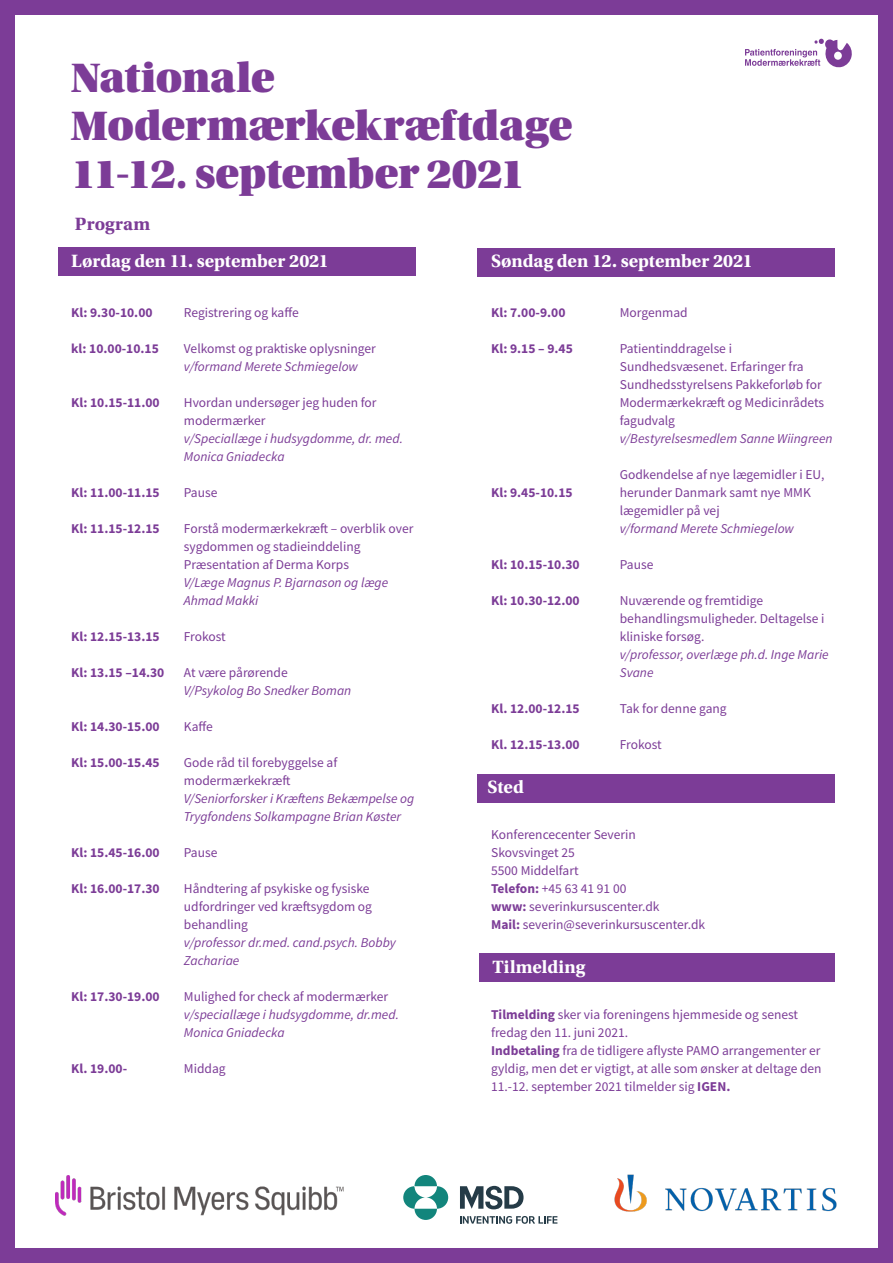
<style>
.page{position:relative;width:893px;height:1263px;background:#fff}
.page>*{position:absolute;margin:0;border:0;box-sizing:border-box;transform-origin:0 0}
.t1{font:43.5px/48.3px "Utopia Std Black Headline";letter-spacing:-.005em;color:#7c3c97}
.t2{font:700 18.75px "Utopia Std";letter-spacing:-.005em;color:#fff}
.t3{font:700 18.75px "Utopia Std";letter-spacing:.005em;color:#7c3c97}
.t4{font:13.5px/18px "Source Sans Pro";color:#7c3c97}
.t5{font:italic 13.5px/18px "Source Sans Pro";color:#7c3c97}
.t6{font:700 13.5px "Source Sans Pro";color:#7c3c97}
.s1{font-weight:700}
</style>
<div class="page">
<div style="left:58px;top:247px;width:357px;height:28px;background:#7c3c97"></div>
<div style="left:478px;top:248px;width:357px;height:28px;background:#7c3c97"></div>
<img style="left:55px;top:1175px;width:289px;height:41px">
<img style="left:614px;top:1174px;width:223px;height:38px">
<div style="left:478px;top:774px;width:357px;height:28px;background:#7c3c97"></div>
<div style="left:479px;top:953px;width:356px;height:28px;background:#7c3c97"></div>
<div style="left:0;top:0;width:893px;height:1263px;border:15px solid #7c3c97"></div>
<svg style="left:745px;top:38px;width:107px;height:30px"></svg>
<svg style="left:403px;top:1175px;width:45px;height:45px"></svg>
<svg style="left:460px;top:1186px;width:64px;height:23px"></svg>
<svg style="left:460px;top:1216px;width:97px;height:8px"></svg>
<p class="t1" style="left:71px;top:54px;width:503px">Nationale<br>Modermærkekræftdage</p>
<p class="t1" style="left:71px;top:151px;width:456px">11-12. september 2021</p>
<p class="t3" style="left:75px;top:213px;width:77px">Program</p>
<p class="t2" style="left:71px;top:250px;width:259px">Lørdag den 11. september 2021</p>
<p class="t6" style="left:71px;top:303px;width:83px">Kl: 9.30-10.00</p>
<p class="t6" style="left:71px;top:339px;width:89px">kl: 10.00-10.15</p>
<p class="t6" style="left:71px;top:393px;width:90px">Kl: 10.15-11.00</p>
<p class="t6" style="left:71px;top:483px;width:90px">Kl: 11.00-11.15</p>
<p class="t6" style="left:71px;top:519px;width:90px">Kl: 11.15-12.15</p>
<p class="t6" style="left:71px;top:627px;width:90px">Kl: 12.15-13.15</p>
<p class="t6" style="left:71px;top:663px;width:95px">Kl: 13.15 –14.30</p>
<p class="t6" style="left:71px;top:717px;width:90px">Kl: 14.30-15.00</p>
<p class="t6" style="left:71px;top:753px;width:90px">Kl: 15.00-15.45</p>
<p class="t6" style="left:71px;top:843px;width:90px">Kl: 15.45-16.00</p>
<p class="t6" style="left:71px;top:879px;width:90px">Kl: 16.00-17.30</p>
<p class="t6" style="left:71px;top:987px;width:90px">Kl: 17.30-19.00</p>
<p class="t6" style="left:71px;top:1059px;width:57px">Kl. 19.00-</p>
<p class="t4" style="left:184px;top:303px;width:116px">Registrering og kaffe</p>
<p class="t4" style="left:184px;top:339px;width:194px">Velkomst og praktiske oplysninger</p>
<p class="t5" style="left:184px;top:357px;width:176px">v/formand Merete Schmiegelow</p>
<p class="t4" style="left:184px;top:393px;width:194px">Hvordan undersøger jeg huden for modermærker</p>
<p class="t5" style="left:184px;top:429px;width:221px">v/Speciallæge i hudsygdomme, dr. med.<br>Monica Gniadecka</p>
<p class="t4" style="left:184px;top:483px;width:35px">Pause</p>
<p class="t4" style="left:184px;top:519px;width:231px">Forstå modermærkekræft – overblik over sygdommen og stadieinddeling</p>
<p class="t4" style="left:184px;top:555px;width:167px">Præsentation af Derma Korps</p>
<p class="t5" style="left:184px;top:573px;width:206px">V/Læge Magnus P. Bjarnason og læge<br>Ahmad Makki</p>
<p class="t4" style="left:184px;top:627px;width:43px">Frokost</p>
<p class="t4" style="left:184px;top:663px;width:105px">At være pårørende</p>
<p class="t5" style="left:184px;top:681px;width:169px">V/Psykolog Bo Snedker Boman</p>
<p class="t4" style="left:184px;top:717px;width:30px">Kaffe</p>
<p class="t4" style="left:184px;top:753px;width:155px">Gode råd til forebyggelse af modermærkekræft</p>
<p class="t5" style="left:184px;top:789px;width:232px">V/Seniorforsker i Kræftens Bekæmpelse og<br>Trygfondens Solkampagne Brian Køster</p>
<p class="t4" style="left:184px;top:843px;width:35px">Pause</p>
<p class="t4" style="left:184px;top:879px;width:190px">Håndtering af psykiske og fysiske udfordringer ved kræftsygdom og behandling</p>
<p class="t5" style="left:184px;top:933px;width:214px">v/professor dr.med. cand.psych. Bobby<br>Zachariae</p>
<p class="t4" style="left:184px;top:987px;width:206px">Mulighed for check af modermærker</p>
<p class="t5" style="left:184px;top:1005px;width:217px">v/speciallæge i hudsygdomme, dr.med.<br>Monica Gniadecka</p>
<p class="t4" style="left:184px;top:1059px;width:43px">Middag</p>
<p class="t2" style="left:491px;top:250px;width:263px">Søndag den 12. september 2021</p>
<p class="t6" style="left:491px;top:303px;width:76px">Kl: 7.00-9.00</p>
<p class="t6" style="left:491px;top:339px;width:83px">Kl: 9.15 – 9.45</p>
<p class="t6" style="left:491px;top:483px;width:83px">Kl: 9.45-10.15</p>
<p class="t6" style="left:491px;top:555px;width:90px">Kl: 10.15-10.30</p>
<p class="t6" style="left:491px;top:591px;width:90px">Kl: 10.30-12.00</p>
<p class="t6" style="left:491px;top:699px;width:90px">Kl. 12.00-12.15</p>
<p class="t6" style="left:491px;top:735px;width:90px">Kl. 12.15-13.00</p>
<p class="t2" style="left:487px;top:776px;width:38px">Sted</p>
<p class="t4" style="left:620px;top:303px;width:69px">Morgenmad</p>
<p class="t4" style="left:620px;top:339px;width:206px">Patientinddragelse i<br>Sundhedsvæsenet. Erfaringer fra<br>Sundhedsstyrelsens Pakkeforløb for<br>Modermærkekræft og Medicinrådets fagudvalg</p>
<p class="t5" style="left:620px;top:429px;width:214px">v/Bestyrelsesmedlem Sanne Wiingreen</p>
<p class="t4" style="left:620px;top:465px;width:206px">Godkendelse af nye lægemidler i EU, herunder Danmark samt nye MMK lægemidler på vej</p>
<p class="t5" style="left:620px;top:519px;width:176px">v/formand Merete Schmiegelow</p>
<p class="t4" style="left:620px;top:555px;width:35px">Pause</p>
<p class="t4" style="left:620px;top:591px;width:206px">Nuværende og fremtidige behandlingsmuligheder. Deltagelse i kliniske forsøg.</p>
<p class="t5" style="left:620px;top:645px;width:210px">v/professor, overlæge ph.d. Inge Marie<br>Svane</p>
<p class="t4" style="left:620px;top:699px;width:108px">Tak for denne gang</p>
<p class="t4" style="left:620px;top:735px;width:43px">Frokost</p>
<p class="t4" style="left:491px;top:825px;width:146px">Konferencecenter Severin</p>
<p class="t4" style="left:491px;top:843px;width:85px">Skovsvinget 25</p>
<p class="t4" style="left:491px;top:861px;width:89px">5500 Middelfart</p>
<p class="t4" style="left:491px;top:879px;width:137px"><span class="s1">Telefon:</span> +45 63 41 91 00</p>
<p class="t4" style="left:491px;top:897px;width:170px"><span class="s1">www:</span> severinkursuscenter.dk</p>
<p class="t4" style="left:491px;top:915px;width:216px"><span class="s1">Mail:</span> severin@severinkursuscenter.dk</p>
<p class="t2" style="left:493px;top:956px;width:94px">Tilmelding</p>
<p class="t4" style="left:491px;top:1005px;width:308px"><span class="s1">Tilmelding</span> sker via foreningens hjemmeside og senest fredag den 11. juni 2021.</p>
<p class="t4" style="left:491px;top:1041px;width:332px;text-align:justify"><span class="s1">Indbetaling</span> fra de tidligere aflyste PAMO arrangementer er gyldig, men det er vigtigt, at alle som ønsker at deltage den 11.-12. september 2021 tilmelder sig <span class="s1">IGEN.</span></p>
</div>
